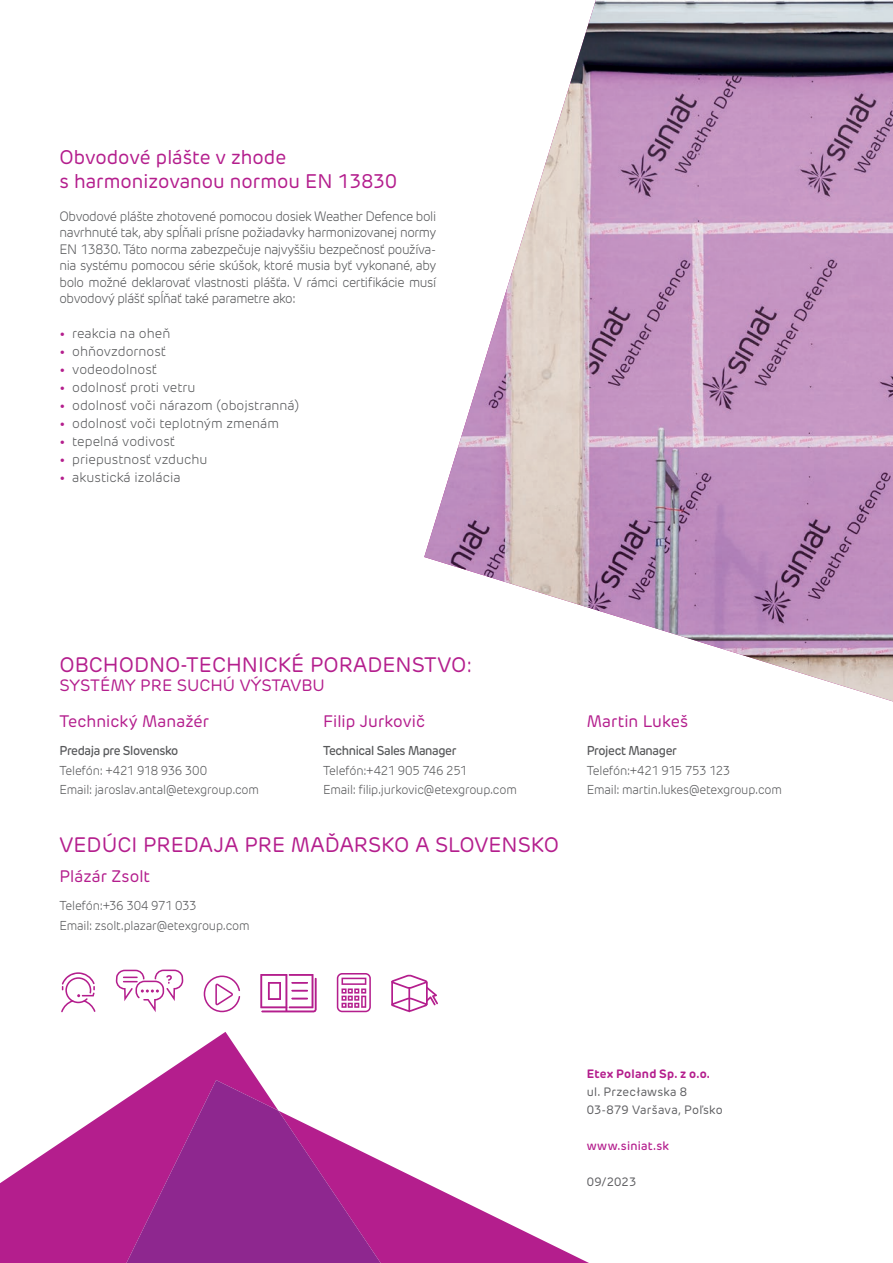
<style>
.page{position:relative;width:893px;height:1263px;background:#fff}
.page>*{position:absolute;margin:0;border:0;box-sizing:border-box;transform-origin:0 0}
.t1{font:21px "Rubrik";color:#b41e8d}
.t2{font:19.5px/24px "New Rubrik Edge";color:#b41e8d}
.t3{font:16.5px "New Rubrik Edge";letter-spacing:.005em;color:#b41e8d}
.t4{font:16.5px "Rubrik";color:#b41e8d}
.t5{font:300 13.5px/16.5px "New Rubrik Edge";color:#57585a;text-align:justify;scale:.96 1}
.t6{font:300 13.5px "New Rubrik Edge";color:#57585a}
.t7{font:300 12.75px/19.5px "New Rubrik Edge";letter-spacing:-.015em;color:#57585a;scale:.96 1}
.t8{font:500 12.75px "New Rubrik Edge";letter-spacing:-.03em;color:#57585a;scale:.96 1}
.t9{font:12px/18px "New Rubrik Edge";letter-spacing:.015em;color:#5f5f62}
.t10{font:700 12px "New Rubrik Edge";letter-spacing:.02em;color:#b41e8d}
.t11{font:500 12px "New Rubrik Edge";letter-spacing:.02em;color:#b41e8d}
.s1{color:#b41e8d}
</style>
<div class="page">
<svg style="left:381px;top:1161px;width:208px;height:102px"></svg>
<svg style="left:0;top:1032px;width:258px;height:231px"></svg>
<svg style="left:126px;top:1080px;width:255px;height:183px;fill:#8e278f"></svg>
<img style="left:424px;top:0;width:469px;height:701px">
<svg style="left:391px;top:974px;width:47px;height:38px"></svg>
<svg style="left:337px;top:973px;width:34px;height:39px"></svg>
<svg style="left:261px;top:974px;width:55px;height:38px"></svg>
<svg style="left:116px;top:969px;width:67px;height:43px"></svg>
<svg style="left:204px;top:975px;width:36px;height:37px"></svg>
<svg style="left:61px;top:972px;width:35px;height:40px"></svg>
<h2 class="t2" style="left:60px;top:145px;width:339px">Obvodové plášte v zhode<br>s harmonizovanou normou EN 13830</h2>
<p class="t5" style="left:60px;top:208px;width:394px">Obvodové plášte zhotovené pomocou dosiek Weather Defence boli navrhnuté tak, aby spĺňali prísne požiadavky harmonizovanej normy EN 13830. Táto norma zabezpečuje najvyššiu bezpečnosť používa&shy;nia systému pomocou série skúšok, ktoré musia byť vykonané, aby bolo možné deklarovať vlastnosti plášťa. V rámci certifikácie musí obvodový plášť spĺňať také parametre ako:</p>
<p class="t6" style="left:60px;top:325px;width:112px"><span class="s1">•</span> reakcia na oheň</p>
<p class="t6" style="left:60px;top:343px;width:108px"><span class="s1">•</span> ohňovzdornosť</p>
<p class="t6" style="left:60px;top:361px;width:99px"><span class="s1">•</span> vodeodolnosť</p>
<p class="t6" style="left:60px;top:379px;width:138px"><span class="s1">•</span> odolnosť proti vetru</p>
<p class="t6" style="left:60px;top:397px;width:241px"><span class="s1">•</span> odolnosť voči nárazom (obojstranná)</p>
<p class="t6" style="left:60px;top:415px;width:221px"><span class="s1">•</span> odolnosť voči teplotným zmenám</p>
<p class="t6" style="left:60px;top:433px;width:117px"><span class="s1">•</span> tepelná vodivosť</p>
<p class="t6" style="left:60px;top:451px;width:149px"><span class="s1">•</span> priepustnosť vzduchu</p>
<p class="t6" style="left:60px;top:469px;width:123px"><span class="s1">•</span> akustická izolácia</p>
<h1 class="t1" style="left:60px;top:652px;width:414px">OBCHODNO-TECHNICKÉ PORADENSTVO:</h1>
<p class="t4" style="left:60px;top:676px;width:267px">SYSTÉMY PRE SUCHÚ VÝSTAVBU</p>
<p class="t3" style="left:60px;top:711px;width:151px">Technický Manažér</p>
<p class="t8" style="left:60px;top:743px;width:125px">Predaja pre Slovensko</p>
<p class="t7" style="left:60px;top:760px;width:209px">Telefón: +421 918 936 300<br>Email: jaroslav.antal@etexgroup.com</p>
<p class="t3" style="left:323px;top:711px;width:103px">Filip Jurkovič</p>
<p class="t8" style="left:323px;top:743px;width:140px">Technical Sales Manager</p>
<p class="t7" style="left:323px;top:760px;width:203px">Telefón:+421 905 746 251<br>Email: filip.jurkovic@etexgroup.com</p>
<h1 class="t1" style="left:60px;top:832px;width:501px">VEDÚCI PREDAJA PRE MAĎARSKO A SLOVENSKO</h1>
<p class="t3" style="left:60px;top:866px;width:92px">Plázár Zsolt</p>
<p class="t7" style="left:60px;top:896px;width:200px">Telefón:+36 304 971 033<br>Email: zsolt.plazar@etexgroup.com</p>
<p class="t3" style="left:587px;top:711px;width:103px">Martin Lukeš</p>
<p class="t8" style="left:587px;top:743px;width:95px">Project Manager</p>
<p class="t7" style="left:587px;top:760px;width:205px">Telefón:+421 915 753 123<br>Email: martin.lukes@etexgroup.com</p>
<p class="t10" style="left:587px;top:1067px;width:125px">Etex Poland Sp. z o.o.</p>
<p class="t9" style="left:587px;top:1083px;width:137px">ul. Przecławska 8<br>03-879 Varšava, Poľsko</p>
<p class="t11" style="left:587px;top:1139px;width:84px">www.siniat.sk</p>
<p class="t9" style="left:587px;top:1173px;width:51px">09/2023</p>
</div>
